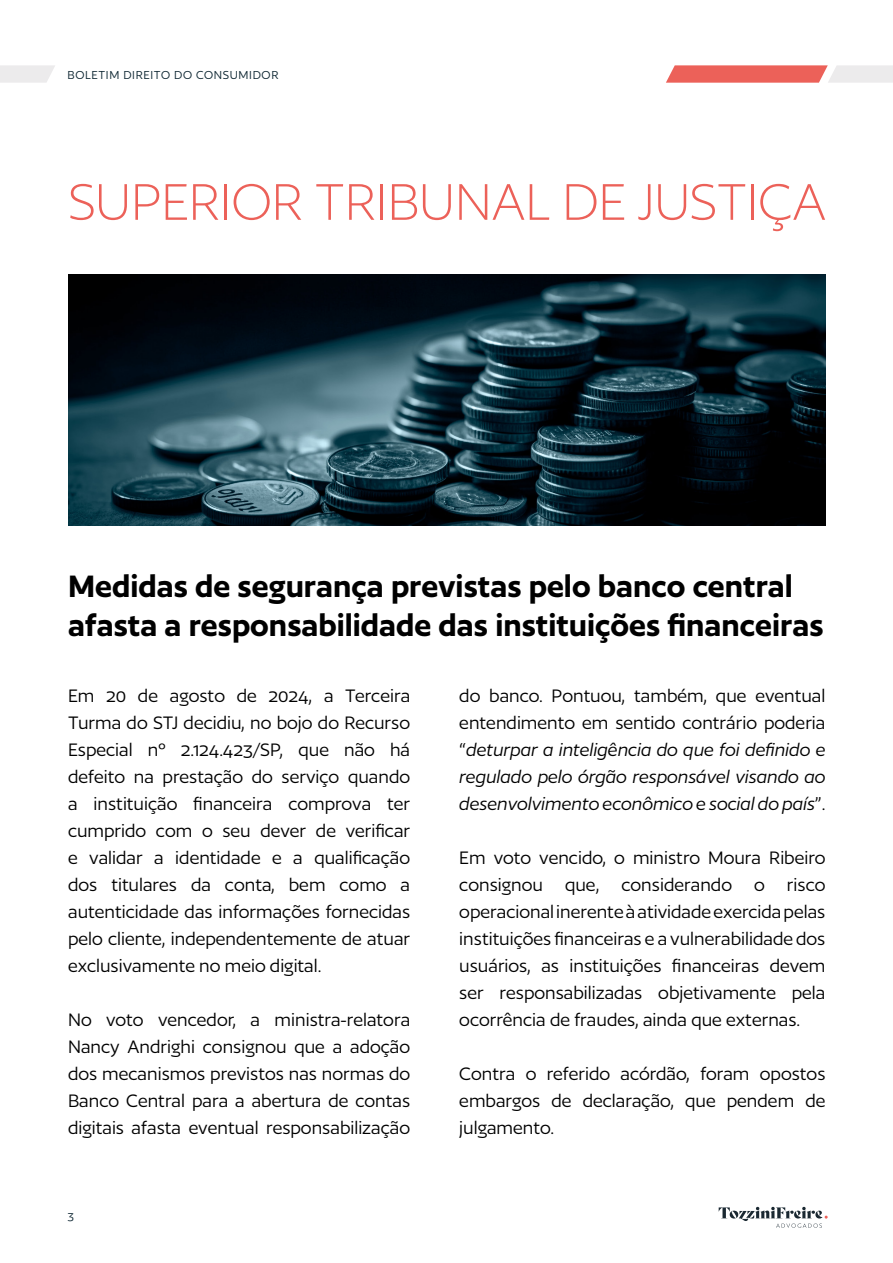
<style>
.page{position:relative;width:893px;height:1263px;background:#fff}
.page>*{position:absolute;margin:0;border:0;box-sizing:border-box;transform-origin:0 0}
.t1{font:300 60px "Author";color:#ec6159}
.t2{font:600 36px/39px "Author";color:#000}
.t3{font:21px/27px "Author";color:#000;text-align:justify}
.t4{font:italic 21px/27px "Author";color:#000;text-align:justify}
.t5{font:13.5px "Author";letter-spacing:.05em;color:#0b2430}
.s1{font-style:normal}
</style>
<div class="page">
<svg style="left:719px;top:1207px;width:109px;height:21px"></svg>
<svg style="left:0;top:65px;width:55px;height:18px"></svg>
<svg style="left:666px;top:65px;width:227px;height:18px;background:#ed938e"></svg>
<img style="left:68px;top:274px;width:757px;height:251px">
<p class="t5" style="left:68px;top:68px;width:213px">BOLETIM DIREITO DO CONSUMIDOR</p>
<h1 class="t1" style="left:68px;top:172px;width:759px">SUPERIOR TRIBUNAL DE JUSTIÇA</h1>
<h2 class="t2" style="left:68px;top:567px;width:757px">Medidas de segurança previstas pelo banco central afasta a responsabilidade das instituições financeiras</h2>
<p class="t3" style="left:68px;top:682px;width:344px">Em 20 de agosto de 2024, a Terceira Turma do STJ decidiu, no bojo do Recurso Especial nº 2.124.423/SP, que não há defeito na prestação do serviço quando a instituição financeira comprova ter cumprido com o seu dever de verificar e validar a identidade e a qualificação dos titulares da conta, bem como a autenticidade das informações fornecidas pelo cliente, independentemente de atuar exclusivamente no meio digital.</p>
<p class="t3" style="left:68px;top:1006px;width:344px">No voto vencedor, a ministra-relatora Nancy Andrighi consignou que a adoção dos mecanismos previstos nas normas do Banco Central para a abertura de contas digitais afasta eventual responsabilização</p>
<p class="t5" style="left:68px;top:1209px;width:8px">3</p>
<p class="t4" style="left:459px;top:682px;width:368px"><span class="s1">do banco. Pontuou, também, que eventual entendimento em sentido contrário poderia “</span>deturpar a inteligência do que foi definido e regulado pelo órgão responsável visando ao desenvolvimento econômico e social do país<span class="s1">”.</span></p>
<p class="t3" style="left:459px;top:844px;width:368px">Em voto vencido, o ministro Moura Ribeiro consignou que, considerando o risco operacional inerente à atividade exercida pelas instituições financeiras e a vulnerabilidade dos usuários, as instituições financeiras devem ser responsabilizadas objetivamente pela ocorrência de fraudes, ainda que externas.</p>
<p class="t3" style="left:459px;top:1060px;width:368px">Contra o referido acórdão, foram opostos embargos de declaração, que pendem de julgamento.</p>
</div>
